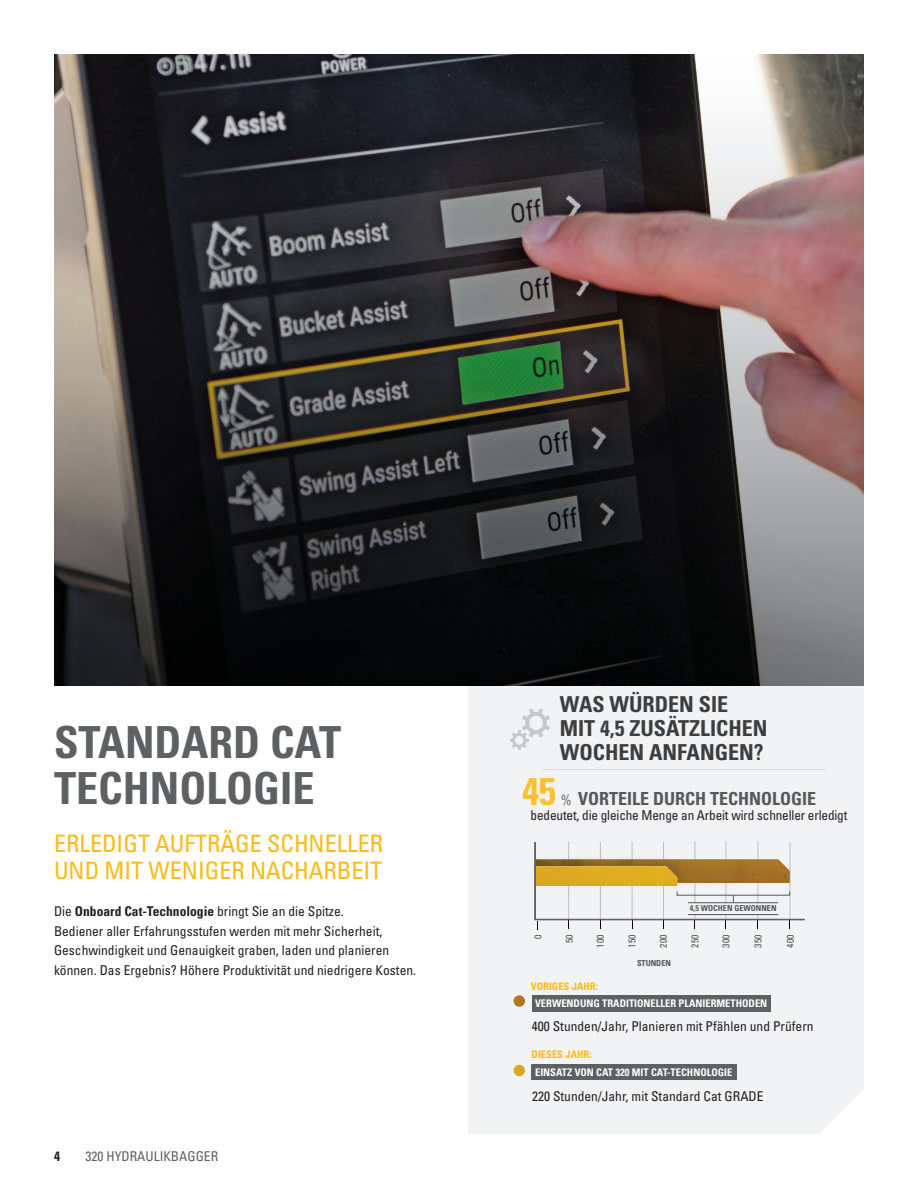
<style>
.page{position:relative;width:918px;height:1188px;background:#fff}
.page>*{position:absolute;margin:0;border:0;box-sizing:border-box;transform-origin:0 0}
.t1{font:700 condensed 44.25px/45.9px "Univers LT Std";color:#5d6163}
.t2{font:700 condensed 38.55px "Univers LT Std";color:#fec031}
.t3{font:condensed 24px/27px "Univers LT Std";color:#fcba13}
.t4{font:700 condensed 22.05px/24px "Univers LT Std";color:#3e3e3f}
.t5{font:700 condensed 18px "Univers LT Std";color:#57585a}
.t6{font:condensed 14.1px "Univers LT Std";color:#686c6c}
.t7{font:condensed 13.5px/19.5px "Univers LT Std";color:#231f20}
.t8{font:condensed 13.5px "Univers LT Std";color:#5d6163}
.t9{font:700 condensed 13.5px "Univers LT Std";color:#231f20}
.t10{font:700 condensed 10.5px "Univers LT Std";color:#fff}
.t11{font:700 condensed 10.5px "Univers LT Std";color:#fcba13}
.t12{font:condensed 9.75px "Univers LT Std";color:#535759}
.t13{font:700 condensed 8.25px "Univers LT Std";color:#535759}
.s1{font-weight:700}
</style>
<div class="page">
<div style="left:468px;top:686px;width:396px;height:448px;background:#f2f3f4"></div>
<hr style="left:542px;top:769px;width:284px;height:1px;background:#bcc2c6">
<div style="left:532px;top:995px;width:238px;height:16px;background:#5d6163"></div>
<svg style="left:514px;top:995px;width:11px;height:12px"></svg>
<div style="left:532px;top:1065px;width:205px;height:15px;background:#5d6163"></div>
<svg style="left:514px;top:1065px;width:11px;height:11px"></svg>
<svg style="left:510px;top:708px;width:40px;height:42px"></svg>
<svg style="left:534px;top:842px;width:271px;height:88px"></svg>
<img style="left:54px;top:54px;width:810px;height:290px">
<svg style="left:54px;top:344px;width:810px;height:342px;background:#343332"></svg>
<h1 class="t1" style="left:54px;top:719px;width:289px">STANDARD CAT<br>TECHNOLOGIE</h1>
<h3 class="t3" style="left:54px;top:830px;width:331px">ERLEDIGT AUFTRÄGE SCHNELLER<br>UND MIT WENIGER NACHARBEIT</h3>
<p class="t7" style="left:54px;top:902px;width:364px">Die <span class="s1">Onboard Cat-Technologie</span> bringt Sie an die Spitze.<br>Bediener aller Erfahrungsstufen werden mit mehr Sicherheit, Geschwindigkeit und Genauigkeit graben, laden und planieren können. Das Ergebnis? Höhere Produktivität und niedrigere Kosten.</p>
<p class="t9" style="left:54px;top:1148px;width:7px">4</p>
<p class="t8" style="left:86px;top:1147px;width:134px">320 HYDRAULIKBAGGER</p>
<h3 class="t4" style="left:560px;top:693px;width:209px">WAS WÜRDEN SIE<br>MIT 4,5 ZUSÄTZLICHEN<br>WOCHEN ANFANGEN?</h3>
<h2 class="t2" style="left:522px;top:767px;width:35px">45</h2>
<h3 class="t5" style="left:578px;top:787px;width:240px">VORTEILE DURCH TECHNOLOGIE</h3>
<p class="t7" style="left:531px;top:805px;width:318px">bedeutet, die gleiche Menge an Arbeit wird schneller erledigt</p>
<p class="t6" style="left:561px;top:791px;width:12px">%</p>
<p class="t13" style="left:690px;top:903px;width:88px">4,5 WOCHEN GEWONNEN</p>
<p class="t12" style="left:532px;top:939px;width:6px;rotate:-90deg">0</p>
<p class="t12" style="left:594px;top:948px;width:14px;rotate:-90deg">100</p>
<p class="t12" style="left:563px;top:943px;width:10px;rotate:-90deg">50</p>
<p class="t12" style="left:626px;top:948px;width:14px;rotate:-90deg">150</p>
<p class="t12" style="left:657px;top:948px;width:14px;rotate:-90deg">200</p>
<p class="t12" style="left:689px;top:948px;width:14px;rotate:-90deg">250</p>
<p class="t12" style="left:720px;top:948px;width:14px;rotate:-90deg">300</p>
<p class="t13" style="left:637px;top:958px;width:35px">STUNDEN</p>
<p class="t11" style="left:531px;top:980px;width:69px">VORIGES JAHR:</p>
<p class="t12" style="left:752px;top:948px;width:14px;rotate:-90deg">350</p>
<p class="t12" style="left:784px;top:948px;width:14px;rotate:-90deg">400</p>
<p class="t10" style="left:535px;top:997px;width:234px">VERWENDUNG TRADITIONELLER PLANIERMETHODEN</p>
<p class="t7" style="left:532px;top:1016px;width:283px">400 Stunden/Jahr, Planieren mit Pfählen und Prüfern</p>
<p class="t11" style="left:532px;top:1048px;width:62px">DIESES JAHR:</p>
<p class="t10" style="left:535px;top:1066px;width:199px">EINSATZ VON CAT 320 MIT CAT-TECHNOLOGIE</p>
<p class="t7" style="left:532px;top:1086px;width:233px">220 Stunden/Jahr, mit Standard Cat GRADE</p>
</div>
